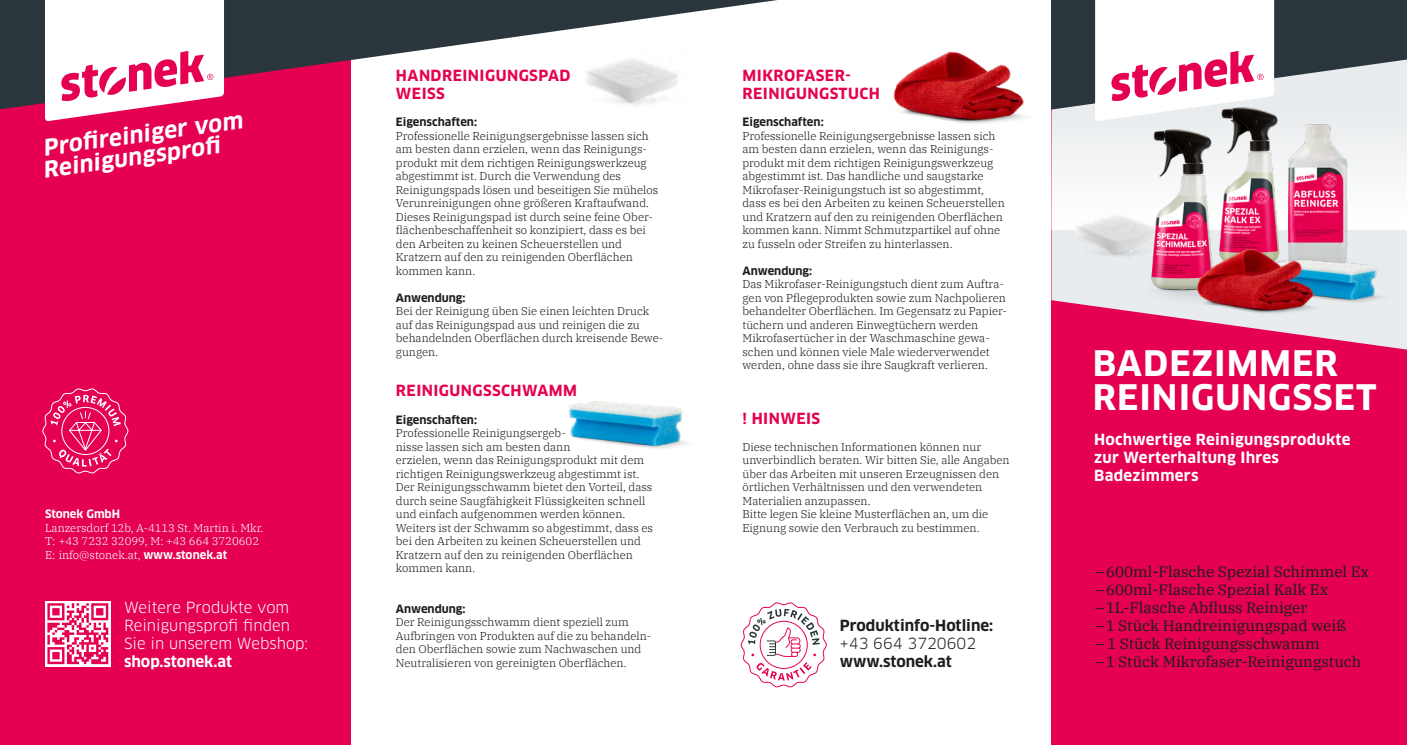
<style>
.page{position:relative;width:1407px;height:745px;background:#fff}
.page>*{position:absolute;margin:0;border:0;box-sizing:border-box;transform-origin:0 0}
.t1{font:700 34.38px/33.4px "Clan Pro";letter-spacing:.03em;color:#fff}
.t2{font:700 22.12px/22.1px "Clan Pro";color:#fff}
.t3{font:15px/18px "IBM Plex Serif";color:#1d1d1b}
.t4{font:700 15px/18px "Clan Pro";letter-spacing:.03em;color:#e50051}
.t5{font:700 15px/18px "Clan Pro";letter-spacing:.02em;color:#fff}
.t6{font:15px/18px "Clan Pro";color:#fff}
.t7{font:700 15px "Clan Pro";color:#1d1d1b}
.t8{font:700 15px "Clan Pro";color:#fff}
.t9{font:15px "Clan Pro";color:#1d1d1b}
.t10{font:300 11.25px/13.5px "IBM Plex Serif";color:#1d1d1b}
.t11{font:300 11.25px/13.5px "IBM Plex Serif";color:#fff}
.t12{font:700 11.25px "Clan Pro";color:#1d1d1b}
.t13{font:700 11.25px "Clan Pro";color:#fff}
.s1{font-family:"Clan Pro";font-weight:700}
</style>
<div class="page">
<div style="left:0;top:0;width:351px;height:744px;background:#e50051"></div>
<div style="left:1051px;top:0;width:356px;height:744px;background:#e50051"></div>
<svg style="left:0;top:0;width:777px;height:110px"></svg>
<svg style="left:45px;top:0;width:179px;height:121px"></svg>
<svg style="left:1324px;top:326px;width:83px;height:23px;fill:#e9ecee"></svg>
<svg style="left:42px;top:388px;width:87px;height:86px"></svg>
<svg style="left:1051px;top:0;width:356px;height:128px;background:#636d71"></svg>
<svg style="left:1095px;top:0;width:179px;height:121px;background:#fbdee8"></svg>
<svg style="left:741px;top:602px;width:86px;height:85px"></svg>
<img style="left:568px;top:35px;width:141px;height:75px">
<img style="left:568px;top:401px;width:121px;height:48px">
<img style="left:893px;top:42px;width:165px;height:86px">
<img style="left:1174px;top:106px;width:233px;height:128px">
<img style="left:1051px;top:128px;width:276px;height:210px">
<img style="left:1109px;top:107px;width:281px;height:204px">
<img style="left:1343px;top:234px;width:64px;height:92px">
<img style="left:1180px;top:232px;width:163px;height:100px">
<svg style="left:45px;top:601px;width:66px;height:65px"></svg>
<svg style="left:47px;top:603px;width:61px;height:60px"></svg>
<h2 class="t2" style="left:38px;top:137px;width:206px;rotate:-8deg">Profi reiniger vom<br>Reinigungsprofi</h2>
<p class="t13" style="left:45px;top:507px;width:77px">Stonek GmbH</p>
<p class="t11" style="left:45px;top:519px;width:220px">Lanzersdorf 12b, A-4113 St. Martin i. Mkr.<br>T: +43 7232 32099, M: +43 664 3720602<br>E: info@stonek.at, <span class="s1">www.stonek.at</span></p>
<h3 class="t6" style="left:124px;top:597px;width:186px">Weitere Produkte vom<br>Reinigungsprofi finden<br>Sie in unserem Webshop:</h3>
<h3 class="t8" style="left:124px;top:652px;width:110px">shop.stonek.at</h3>
<h3 class="t4" style="left:396px;top:67px;width:176px;line-height:17.5px">HANDREINIGUNGSPAD<br>WEISS</h3>
<p class="t12" style="left:396px;top:115px;width:83px">Eigenschaften:</p>
<p class="t10" style="left:396px;top:128px;width:264px">Professionelle Reinigungsergebnisse lassen sich am besten dann erzielen, wenn das Reinigungs&shy;produkt mit dem richtigen Reinigungswerkzeug abgestimmt ist. Durch die Verwendung des Reinigungspads lösen und beseitigen Sie mühelos Verunreinigungen ohne größeren Kraftaufwand.<br>Dieses Reinigungspad ist durch seine feine Ober&shy;flächenbeschaffenheit so konzipiert, dass es bei den Arbeiten zu keinen Scheuerstellen und Kratzern auf den zu reinigenden Oberflächen kommen kann.</p>
<p class="t12" style="left:396px;top:291px;width:71px">Anwendung:</p>
<p class="t10" style="left:396px;top:303px;width:269px">Bei der Reinigung üben Sie einen leichten Druck auf das Reinigungspad aus und reinigen die zu behandelnden Oberflächen durch kreisende Bewe&shy;gungen.</p>
<h3 class="t4" style="left:396px;top:382px;width:183px">REINIGUNGSSCHWAMM</h3>
<p class="t12" style="left:396px;top:412px;width:83px">Eigenschaften:</p>
<p class="t10" style="left:396px;top:425px;width:259px">Professionelle Reinigungsergeb-<br>nisse lassen sich am besten dann<br>erzielen, wenn das Reinigungsprodukt mit dem richtigen Reinigungswerkzeug abgestimmt ist.<br>Der Reinigungsschwamm bietet den Vorteil, dass durch seine Saugfähigkeit Flüssigkeiten schnell und einfach aufgenommen werden können.<br>Weiters ist der Schwamm so abgestimmt, dass es bei den Arbeiten zu keinen Scheuerstellen und Kratzern auf den zu reinigenden Oberflächen kommen kann.</p>
<p class="t12" style="left:396px;top:601px;width:71px">Anwendung:</p>
<p class="t10" style="left:396px;top:614px;width:257px">Der Reinigungsschwamm dient speziell zum Aufbringen von Produkten auf die zu behandeln&shy;den Oberflächen sowie zum Nachwaschen und Neutralisieren von gereinigten Oberflächen.</p>
<h3 class="t4" style="left:742px;top:67px;width:139px">MIKROFASER-<br>REINIGUNGSTUCH</h3>
<p class="t12" style="left:742px;top:115px;width:83px">Eigenschaften:</p>
<p class="t10" style="left:742px;top:128px;width:264px">Professionelle Reinigungsergebnisse lassen sich am besten dann erzielen, wenn das Reinigungs&shy;produkt mit dem richtigen Reinigungswerkzeug abgestimmt ist. Das handliche und saugstarke Mikrofaser-Reinigungstuch ist so abgestimmt, dass es bei den Arbeiten zu keinen Scheuerstellen und Kratzern auf den zu reinigenden Oberflächen kommen kann. Nimmt Schmutzpartikel auf ohne zu fusseln oder Streifen zu hinterlassen.</p>
<p class="t12" style="left:742px;top:264px;width:71px">Anwendung:</p>
<p class="t10" style="left:742px;top:276px;width:266px">Das Mikrofaser-Reinigungstuch dient zum Auftra&shy;gen von Pflegeprodukten sowie zum Nachpolieren behandelter Oberflächen. Im Gegensatz zu Papier&shy;tüchern und anderen Einwegtüchern werden Mikrofasertücher in der Waschmaschine gewa&shy;schen und können viele Male wiederverwendet werden, ohne dass sie ihre Saugkraft verlieren.</p>
<h3 class="t4" style="left:742px;top:409px;width:79px">! HINWEIS</h3>
<p class="t10" style="left:742px;top:438px;width:269px">Diese technischen Informationen können nur unverbindlich beraten. Wir bitten Sie, alle Angaben über das Arbeiten mit unseren Erzeugnissen den örtlichen Verhältnissen und den verwendeten Materialien anzupassen.<br>Bitte legen Sie kleine Musterflächen an, um die Eignung sowie den Verbrauch zu bestimmen.</p>
<h3 class="t7" style="left:840px;top:616px;width:155px">Produktinfo-Hotline:</h3>
<h3 class="t9" style="left:840px;top:633px;width:138px">+43 664 3720602</h3>
<h3 class="t7" style="left:840px;top:652px;width:114px">www.stonek.at</h3>
<h1 class="t1" style="left:1092px;top:347px;width:285px">BADEZIMMER<br>REINIGUNGSSET</h1>
<h3 class="t5" style="left:1094px;top:431px;width:258px">Hochwertige Reinigungsprodukte zur Werterhaltung Ihres<br>Badezimmers</h3>
<h3 class="t3" style="left:1095px;top:561px;width:275px">–600ml-Flasche Spezial Schimmel Ex –600ml-Flasche Spezial Kalk Ex</h3>
<h3 class="t3" style="left:1095px;top:597px;width:214px">– 1L-Flasche Abfluss Reiniger</h3>
<h3 class="t3" style="left:1095px;top:615px;width:253px">– 1 Stück Handreinigungspad weiß</h3>
<h3 class="t3" style="left:1095px;top:633px;width:226px">– 1 Stück Reinigungsschwamm</h3>
<h3 class="t3" style="left:1095px;top:651px;width:268px">– 1 Stück Mikrofaser-Reinigungstuch</h3>
</div>
